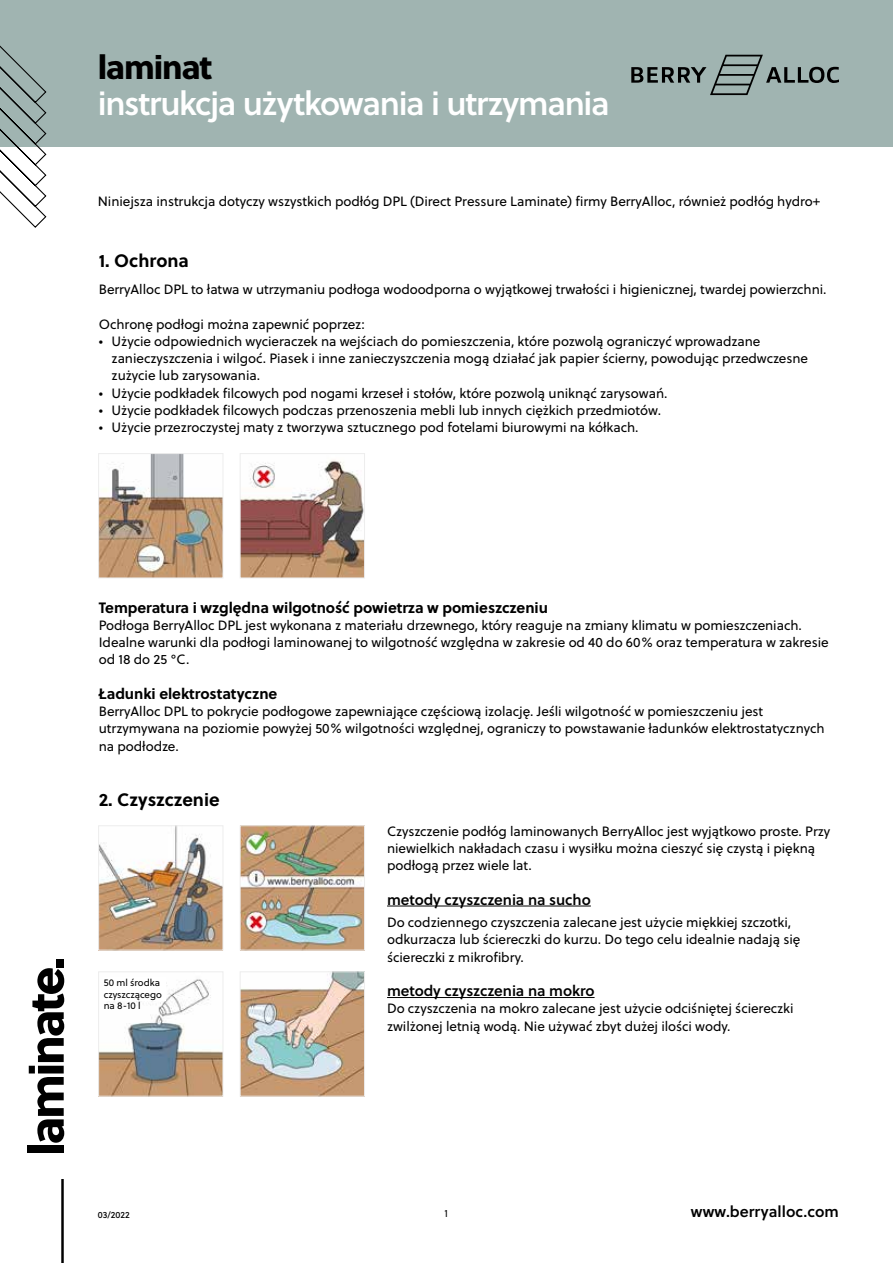
<style>
.page{position:relative;width:893px;height:1263px;background:#fff}
.page>*{position:absolute;margin:0;border:0;box-sizing:border-box;transform-origin:0 0}
.t1{font:33px "Soleil Sb";letter-spacing:-.04em;color:#fff}
.t2{font:33px "Soleil Xb";letter-spacing:-.035em;color:#000}
.t3{font:700 18px "Soleil";color:#000}
.t4{font:15.6px "Soleil Sb";color:#000}
.t5{font:700 15px "Soleil";letter-spacing:-.005em;color:#000}
.t6{font:15px "Soleil Sb";letter-spacing:-.005em;color:#000}
.t7{font:13.5px/17.2px "Soleil";letter-spacing:-.005em;color:#000}
.t8{font:10.5px "Soleil";color:#000;scale:.95 1}
.t9{font:9.75px/11.2px "Soleil";letter-spacing:-.005em;color:#000}
.t10{font:9px "Soleil Bk";color:#000}
</style>
<div class="page">
<div style="left:0;top:0;width:893px;height:147px;background:#a0b4b1"></div>
<svg style="left:631px;top:55px;width:208px;height:40px"></svg>
<svg style="left:0;top:45px;width:47px;height:183px"></svg>
<div style="left:28px;top:1145px;width:36px;height:8px;background:#000"></div>
<svg style="left:29px;top:968px;width:35px;height:175px"></svg>
<div style="left:56px;top:959px;width:8px;height:8px;background:#000"></div>
<hr style="left:61px;top:1179px;width:3px;height:84px;background:#000">
<hr style="left:387px;top:906px;width:204px;height:1px;background:#000">
<hr style="left:387px;top:997px;width:208px;height:1px;background:#000">
<img style="left:100px;top:827px;width:121px;height:121px">
<div style="left:98px;top:825px;width:125px;height:125px;border:1px solid #ededed"></div>
<img style="left:100px;top:455px;width:121px;height:121px">
<div style="left:98px;top:453px;width:125px;height:125px;border:1px solid #ededed"></div>
<img style="left:242px;top:827px;width:121px;height:121px">
<div style="left:240px;top:825px;width:125px;height:125px;border:1px solid #ededed"></div>
<img style="left:242px;top:460px;width:121px;height:116px">
<div style="left:240px;top:453px;width:125px;height:125px;border:1px solid #ededed"></div>
<img style="left:242px;top:973px;width:121px;height:121px">
<div style="left:240px;top:971px;width:125px;height:125px;border:1px solid #ededed"></div>
<img style="left:100px;top:979px;width:121px;height:115px">
<div style="left:98px;top:971px;width:125px;height:125px;border:1px solid #ededed"></div>
<div style="left:104px;top:977px;width:62px;height:23px;background:#fff"></div>
<h1 class="t2" style="left:98px;top:41px;width:116px">laminat</h1>
<h1 class="t1" style="left:98px;top:78px;width:513px">instrukcja użytkowania i utrzymania</h1>
<p class="t7" style="left:98px;top:192px;width:724px">Niniejsza instrukcja dotyczy wszystkich podłóg DPL (Direct Pressure Laminate) firmy BerryAlloc, również podłóg hydro+</p>
<h2 class="t3" style="left:99px;top:246px;width:92px">1. Ochrona</h2>
<p class="t7" style="left:99px;top:280px;width:729px">BerryAlloc DPL to łatwa w utrzymaniu podłoga wodoodporna o wyjątkowej trwałości i higienicznej, twardej powierzchni.</p>
<p class="t7" style="left:99px;top:315px;width:267px">Ochronę podłogi można zapewnić poprzez:</p>
<p class="t7" style="left:112px;top:332px;width:698px;text-indent:-13px">• Użycie odpowiednich wycieraczek na wejściach do pomieszczenia, które pozwolą ograniczyć wprowadzane zanieczyszczenia i wilgoć. Piasek i inne zanieczyszczenia mogą działać jak papier ścierny, powodując przedwczesne zużycie lub zarysowania.</p>
<p class="t7" style="left:99px;top:384px;width:570px">• Użycie podkładek filcowych pod nogami krzeseł i stołów, które pozwolą uniknąć zarysowań.</p>
<p class="t7" style="left:99px;top:401px;width:564px">• Użycie podkładek filcowych podczas przenoszenia mebli lub innych ciężkich przedmiotów.</p>
<p class="t7" style="left:99px;top:418px;width:541px">• Użycie przezroczystej maty z tworzywa sztucznego pod fotelami biurowymi na kółkach.</p>
<p class="t5" style="left:99px;top:596px;width:451px">Temperatura i względna wilgotność powietrza w pomieszczeniu</p>
<p class="t7" style="left:99px;top:616px;width:731px">Podłoga BerryAlloc DPL jest wykonana z materiału drzewnego, który reaguje na zmiany klimatu w pomieszczeniach.<br>Idealne warunki dla podłogi laminowanej to wilgotność względna w zakresie od 40 do 60% oraz temperatura w zakresie od 18 do 25 °C.</p>
<p class="t5" style="left:99px;top:682px;width:180px">Ładunki elektrostatyczne</p>
<p class="t7" style="left:99px;top:702px;width:727px">BerryAlloc DPL to pokrycie podłogowe zapewniające częściową izolację. Jeśli wilgotność w pomieszczeniu jest utrzymywana na poziomie powyżej 50% wilgotności względnej, ograniczy to powstawanie ładunków elektrostatycznych na podłodze.</p>
<h2 class="t3" style="left:99px;top:786px;width:122px">2. Czyszczenie</h2>
<p class="t9" style="left:104px;top:977px;width:60px">50 ml środka czyszczącego na 8-10 l</p>
<p class="t10" style="left:98px;top:1208px;width:33px">03/2022</p>
<p class="t7" style="left:387px;top:822px;width:445px">Czyszczenie podłóg laminowanych BerryAlloc jest wyjątkowo proste. Przy niewielkich nakładach czasu i wysiłku można cieszyć się czystą i piękną podłogą przez wiele lat.</p>
<p class="t6" style="left:387px;top:888px;width:205px">metody czyszczenia na sucho</p>
<p class="t7" style="left:387px;top:913px;width:415px">Do codziennego czyszczenia zalecane jest użycie miękkiej szczotki, odkurzacza lub ściereczki do kurzu. Do tego celu idealnie nadają się ściereczki z mikrofibry.</p>
<p class="t6" style="left:387px;top:979px;width:209px">metody czyszczenia na mokro</p>
<p class="t7" style="left:387px;top:999px;width:408px">Do czyszczenia na mokro zalecane jest użycie odciśniętej ściereczki zwilżonej letnią wodą. Nie używać zbyt dużej ilości wody.</p>
<p class="t8" style="left:444px;top:1206px;width:5px">1</p>
<p class="t4" style="left:691px;top:1199px;width:150px">www.berryalloc.com</p>
</div>
